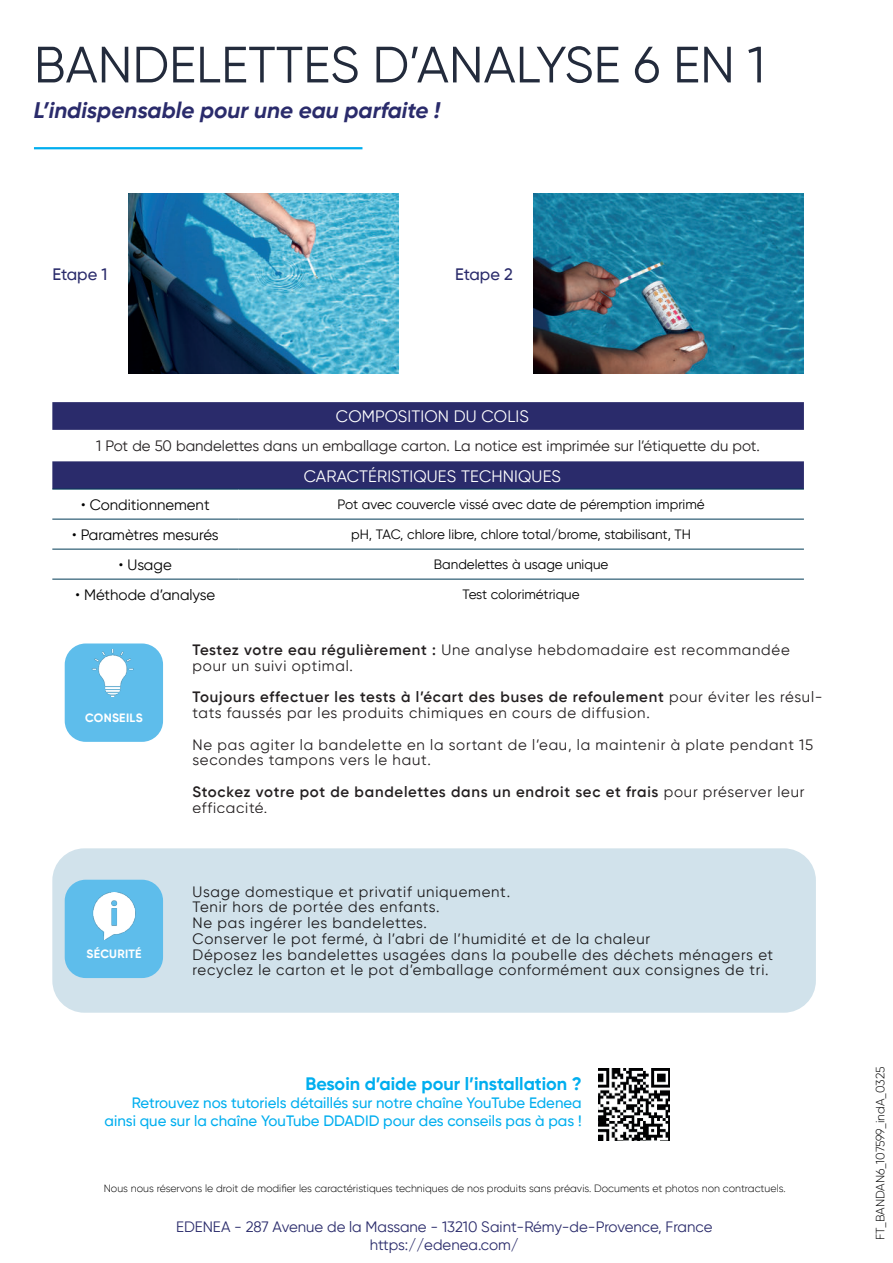
<style>
.page{position:relative;width:893px;height:1263px;background:#fff}
.page>*{position:absolute;margin:0;border:0;box-sizing:border-box;transform-origin:0 0}
.t1{font:51px "Gilroy";color:#232b3c}
.t2{font:italic 700 22.5px "Gilroy";color:#2a2b6b}
.t3{font:700 18px "Gilroy";color:#00aeef}
.t4{font:16.5px "Gilroy";letter-spacing:.01em;color:#fff}
.t5{font:500 16.5px "Gilroy";color:#2a2b6b}
.t6{font:15px/15.8px "Gilroy";letter-spacing:.05em;color:#231f20}
.t7{font:500 15px/18px "Gilroy";color:#00aeef;text-align:right}
.t8{font:15px/18px "Gilroy";color:#2a2b6b;text-align:center}
.t9{font:15px "Gilroy";color:#231f20}
.t10{font:600 15px/15.8px "Gilroy";letter-spacing:.05em;color:#231f20}
.t11{font:15px "Gilroy";color:#000001}
.t12{font:13.5px "Gilroy";color:#000001}
.t13{font:300 12px "Gilroy";color:#000001}
.t14{font:700 12px "Gilroy";letter-spacing:.02em;color:#fff}
.t15{font:300 10.5px "Gilroy";color:#000001}
.s1{font-weight:600}
.s2{font-weight:400}
</style>
<div class="page">
<div style="left:52px;top:848px;width:764px;height:165px;background:#d1e2eb;border-radius:32px"></div>
<hr style="left:34px;top:147px;width:328px;height:2px;background:#00aeef">
<div style="left:65px;top:643px;width:98px;height:99px;background:#5ebdeb;border-radius:21px"></div>
<img style="left:92px;top:649px;width:42px;height:48px">
<div style="left:65px;top:880px;width:98px;height:98px;background:#5ebdeb;border-radius:21px"></div>
<img style="left:92px;top:892px;width:44px;height:48px">
<svg style="left:52px;top:402px;width:752px;height:87px;fill:#2a2b6b"></svg>
<svg style="left:52px;top:518px;width:752px;height:61px"></svg>
<hr style="left:52px;top:489px;width:186px;height:1px;background:#003b57">
<hr style="left:238px;top:489px;width:566px;height:1px;background:#003b57">
<hr style="left:52px;top:519px;width:186px;height:1px;background:#003b57">
<hr style="left:238px;top:519px;width:566px;height:1px;background:#003b57">
<hr style="left:52px;top:549px;width:186px;height:1px;background:#003b57">
<hr style="left:238px;top:549px;width:566px;height:1px;background:#003b57">
<hr style="left:52px;top:579px;width:186px;height:1px;background:#003b57">
<hr style="left:238px;top:579px;width:566px;height:1px;background:#003b57">
<img style="left:598px;top:1068px;width:72px;height:72px">
<img style="left:128px;top:194px;width:270px;height:180px">
<img style="left:534px;top:194px;width:270px;height:180px">
<h1 class="t1" style="left:34px;top:37px;width:732px">BANDELETTES D’ANALYSE 6 EN 1</h1>
<h2 class="t2" style="left:34px;top:100px;width:408px">L’indispensable pour une eau parfaite !</h2>
<p class="t5" style="left:52px;top:267px;width:57px">Etape 1</p>
<p class="t5" style="left:455px;top:267px;width:59px">Etape 2</p>
<p class="t4" style="left:336px;top:407px;width:195px">COMPOSITION DU COLIS</p>
<p class="t9" style="left:96px;top:438px;width:665px">1 Pot de 50 bandelettes dans un emballage carton. La notice est imprimée sur l’étiquette du pot.</p>
<p class="t4" style="left:304px;top:467px;width:259px">CARACTÉRISTIQUES TECHNIQUES</p>
<p class="t11" style="left:81px;top:496px;width:130px">• Conditionnement</p>
<p class="t12" style="left:338px;top:497px;width:369px">Pot avec couvercle vissé avec date de péremption imprimé</p>
<p class="t11" style="left:72px;top:526px;width:148px">• Paramètres mesurés</p>
<p class="t12" style="left:351px;top:527px;width:341px">pH, TAC, chlore libre, chlore total/brome, stabilisant, TH</p>
<p class="t11" style="left:119px;top:556px;width:54px">• Usage</p>
<p class="t12" style="left:434px;top:557px;width:176px">Bandelettes à usage unique</p>
<p class="t11" style="left:75px;top:586px;width:141px">• Méthode d’analyse</p>
<p class="t12" style="left:463px;top:587px;width:119px">Test colorimétrique</p>
<p class="t14" style="left:85px;top:711px;width:59px">CONSEILS</p>
<p class="t14" style="left:87px;top:947px;width:56px">SÉCURITÉ</p>
<p class="t6" style="left:193px;top:643px;width:599px"><span class="s1">Testez votre eau régulièrement :</span> Une analyse hebdomadaire est recommandée pour un suivi optimal.</p>
<p class="t6" style="left:193px;top:690px;width:632px"><span class="s1">Toujours effectuer les tests à l’écart des buses de refoulement</span> pour éviter les résul&shy;tats faussés par les produits chimiques en cours de diffusion.</p>
<p class="t6" style="left:193px;top:737px;width:622px">Ne pas agiter la bandelette en la sortant de l’eau, la maintenir à plate pendant 15 secondes tampons vers le haut.</p>
<p class="t10" style="left:193px;top:785px;width:613px">Stockez votre pot de bandelettes dans un endroit sec et frais <span class="s2">pour préserver leur efficacité.</span></p>
<p class="t6" style="left:193px;top:884px;width:582px">Usage domestique et privatif uniquement.<br>Tenir hors de portée des enfants.<br>Ne pas ingérer les bandelettes.<br>Conserver le pot fermé, à l’abri de l’humidité et de la chaleur<br>Déposez les bandelettes usagées dans la poubelle des déchets ménagers et recyclez le carton et le pot d’emballage conformément aux consignes de tri.</p>
<p class="t3" style="left:305px;top:1076px;width:278px">Besoin d’aide pour l’installation ?</p>
<p class="t7" style="left:105px;top:1095px;width:479px">Retrouvez nos tutoriels détaillés sur notre chaîne YouTube Edenea ainsi que sur la chaîne YouTube DDADID pour des conseils pas à pas !</p>
<p class="t15" style="left:104px;top:1182px;width:684px">Nous nous réservons le droit de modifier les caractéristiques techniques de nos produits sans préavis. Documents et photos non contractuels.</p>
<p class="t8" style="left:176px;top:1219px;width:538px">EDENEA - 287 Avenue de la Massane - 13210 Saint-Rémy-de-Provence, France https://edenea.com/</p>
<p class="t13" style="left:875px;top:1240px;width:175px;rotate:-90deg">FT_BANDAN6_107599_indA_0325</p>
</div>
